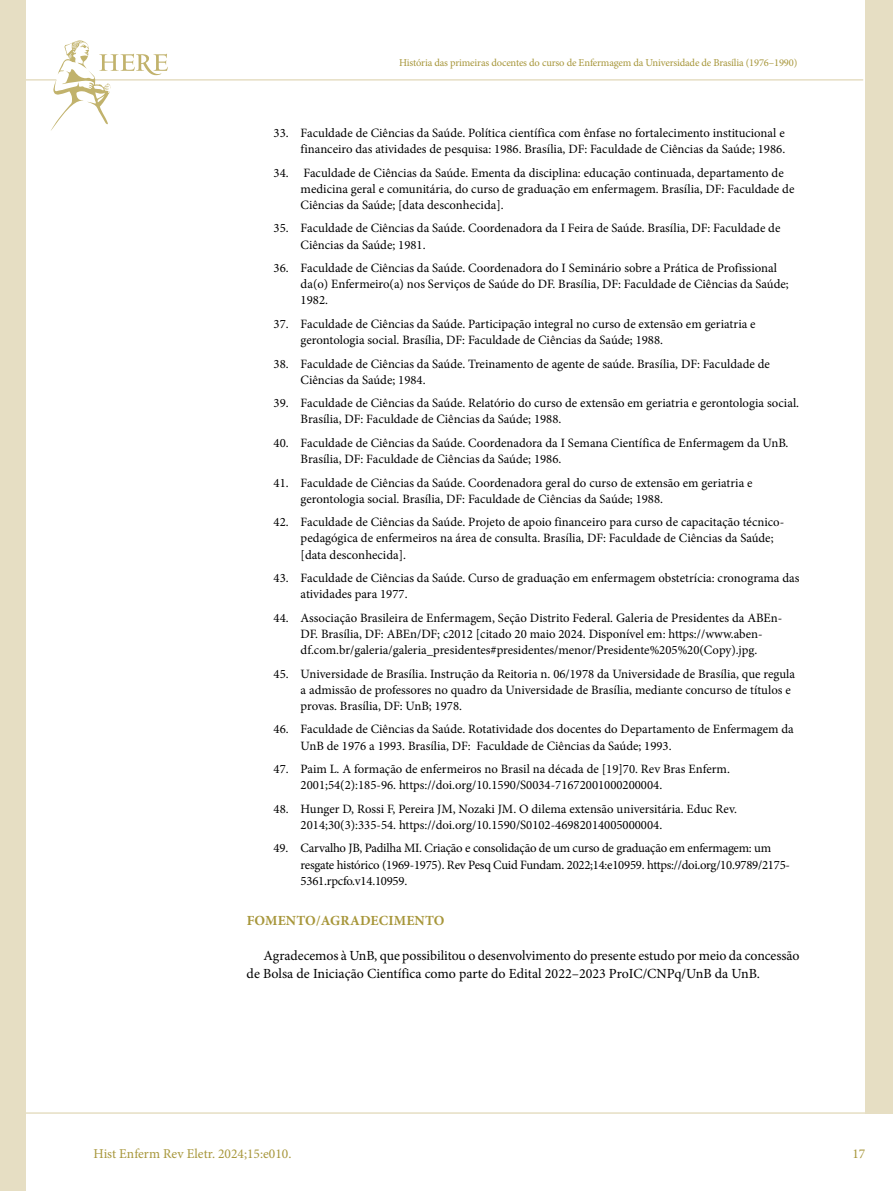
<style>
.page{position:relative;width:893px;height:1191px;background:#fff}
.page>*{position:absolute;margin:0;border:0;box-sizing:border-box;transform-origin:0 0}
.t1{font:13.95px/17.7px "Minion Pro";letter-spacing:-.005em;color:#000}
.t2{font:700 13.95px "Minion Pro";letter-spacing:.01em;color:#a7963a}
.t3{font:13.5px "Minion Pro";color:#a7963a}
.t4{font:12.75px/16.2px "Minion Pro";color:#000}
.t5{font:12.75px/16.2px "Minion Pro";letter-spacing:-.02em;color:#000}
.t6{font:10.5px "Minion Pro";letter-spacing:-.015em;color:#a7963a}
</style>
<div class="page">
<hr style="left:0;top:1112px;width:893px;height:1px;background:#e6dec3">
<hr style="left:0;top:79px;width:863px;height:2px;background:#e6dec3">
<div style="left:865px;top:0;width:28px;height:1113px;background:#e6dec3"></div>
<div style="left:0;top:0;width:26px;height:1191px;background:#e6dec3"></div>
<svg style="left:50px;top:40px;width:118px;height:91px"></svg>
<p class="t6" style="left:399px;top:56px;width:400px">História das primeiras docentes do curso de Enfermagem da Universidade de Brasília (1976–1990)</p>
<p class="t4" style="left:274px;top:125px;width:513px;text-align:right">33. Faculdade de Ciências da Saúde. Política científica com ênfase no fortalecimento institucional e financeiro das atividades de pesquisa: 1986. Brasília, DF: Faculdade de Ciências da Saúde; 1986.</p>
<p class="t4" style="left:301px;top:164px;width:495px;text-indent:-27px">34. Faculdade de Ciências da Saúde. Ementa da disciplina: educação continuada, departamento de medicina geral e comunitária, do curso de graduação em enfermagem. Brasília, DF: Faculdade de<br>Ciências da Saúde; [data desconhecida].</p>
<p class="t4" style="left:301px;top:220px;width:481px;text-indent:-27px">35. Faculdade de Ciências da Saúde. Coordenadora da I Feira de Saúde. Brasília, DF: Faculdade de<br>Ciências da Saúde; 1981.</p>
<p class="t4" style="left:301px;top:260px;width:490px;text-indent:-27px">36. Faculdade de Ciências da Saúde. Coordenadora do I Seminário sobre a Prática de Profissional da(o) Enfermeiro(a) nos Serviços de Saúde do DF. Brasília, DF: Faculdade de Ciências da Saúde;<br>1982.</p>
<p class="t4" style="left:301px;top:316px;width:457px;text-indent:-27px">37. Faculdade de Ciências da Saúde. Participação integral no curso de extensão em geriatria e gerontologia social. Brasília, DF: Faculdade de Ciências da Saúde; 1988.</p>
<p class="t4" style="left:301px;top:355px;width:471px;text-indent:-27px">38. Faculdade de Ciências da Saúde. Treinamento de agente de saúde. Brasília, DF: Faculdade de<br>Ciências da Saúde; 1984.</p>
<p class="t4" style="left:301px;top:395px;width:500px;text-indent:-27px">39. Faculdade de Ciências da Saúde. Relatório do curso de extensão em geriatria e gerontologia social.<br>Brasília, DF: Faculdade de Ciências da Saúde; 1988.</p>
<p class="t4" style="left:301px;top:435px;width:489px;text-indent:-27px">40. Faculdade de Ciências da Saúde. Coordenadora da I Semana Científica de Enfermagem da UnB.<br>Brasília, DF: Faculdade de Ciências da Saúde; 1986.</p>
<p class="t4" style="left:301px;top:474px;width:453px;text-indent:-27px">41. Faculdade de Ciências da Saúde. Coordenadora geral do curso de extensão em geriatria e gerontologia social. Brasília, DF: Faculdade de Ciências da Saúde; 1988.</p>
<p class="t4" style="left:301px;top:514px;width:485px;text-indent:-27px">42. Faculdade de Ciências da Saúde. Projeto de apoio financeiro para curso de capacitação técnico&shy;pedagógica de enfermeiros na área de consulta. Brasília, DF: Faculdade de Ciências da Saúde; [data desconhecida].</p>
<p class="t4" style="left:301px;top:570px;width:500px;text-indent:-27px">43. Faculdade de Ciências da Saúde. Curso de graduação em enfermagem obstetrícia: cronograma das atividades para 1977.</p>
<p class="t4" style="left:274px;top:609px;width:510px;text-align:center">44. Associação Brasileira de Enfermagem, Seção Distrito Federal. Galeria de Presidentes da ABEn-<br>DF. Brasília, DF: ABEn/DF; c2012 [citado 20 maio 2024. Disponível em: https://www.aben&shy;df.com.br/galeria/galeria_presidentes#presidentes/menor/Presidente%205%20(Copy).jpg.</p>
<p class="t4" style="left:301px;top:665px;width:496px;text-indent:-27px">45. Universidade de Brasília. Instrução da Reitoria n. 06/1978 da Universidade de Brasília, que regula a admissão de professores no quadro da Universidade de Brasília, mediante concurso de títulos e provas. Brasília, DF: UnB; 1978.</p>
<p class="t4" style="left:301px;top:721px;width:495px;text-indent:-27px">46. Faculdade de Ciências da Saúde. Rotatividade dos docentes do Departamento de Enfermagem da<br>UnB de 1976 a 1993. Brasília, DF: Faculdade de Ciências da Saúde; 1993.</p>
<p class="t4" style="left:301px;top:761px;width:431px;text-indent:-27px">47. Paim L. A formação de enfermeiros no Brasil na década de [19]70. Rev Bras Enferm.<br>2001;54(2):185-96. https://doi.org/10.1590/S0034-71672001000200004.</p>
<p class="t4" style="left:301px;top:800px;width:438px;text-indent:-27px">48. Hunger D, Rossi F, Pereira JM, Nozaki JM. O dilema extensão universitária. Educ Rev.<br>2014;30(3):335-54. https://doi.org/10.1590/S0102-46982014005000004.</p>
<p class="t5" style="left:301px;top:840px;width:491px;text-indent:-27px">49. Carvalho JB, Padilha MI. Criação e consolidação de um curso de graduação em enfermagem: um resgate histórico (1969-1975). Rev Pesq Cuid Fundam. 2022;14:e10959. https://doi.org/10.9789/2175-<br>5361.rpcfo.v14.10959.</p>
<p class="t2" style="left:247px;top:910px;width:199px">FOMENTO/AGRADECIMENTO</p>
<p class="t1" style="left:247px;top:946px;width:554px;text-indent:17px">Agradecemos à UnB, que possibilitou o desenvolvimento do presente estudo por meio da concessão de Bolsa de Iniciação Científica como parte do Edital 2022–2023 ProIC/CNPq/UnB da UnB.</p>
<p class="t3" style="left:94px;top:1144px;width:199px">Hist Enferm Rev Eletr. 2024;15:e010.</p>
<p class="t3" style="left:852px;top:1144px;width:14px">17</p>
</div>
